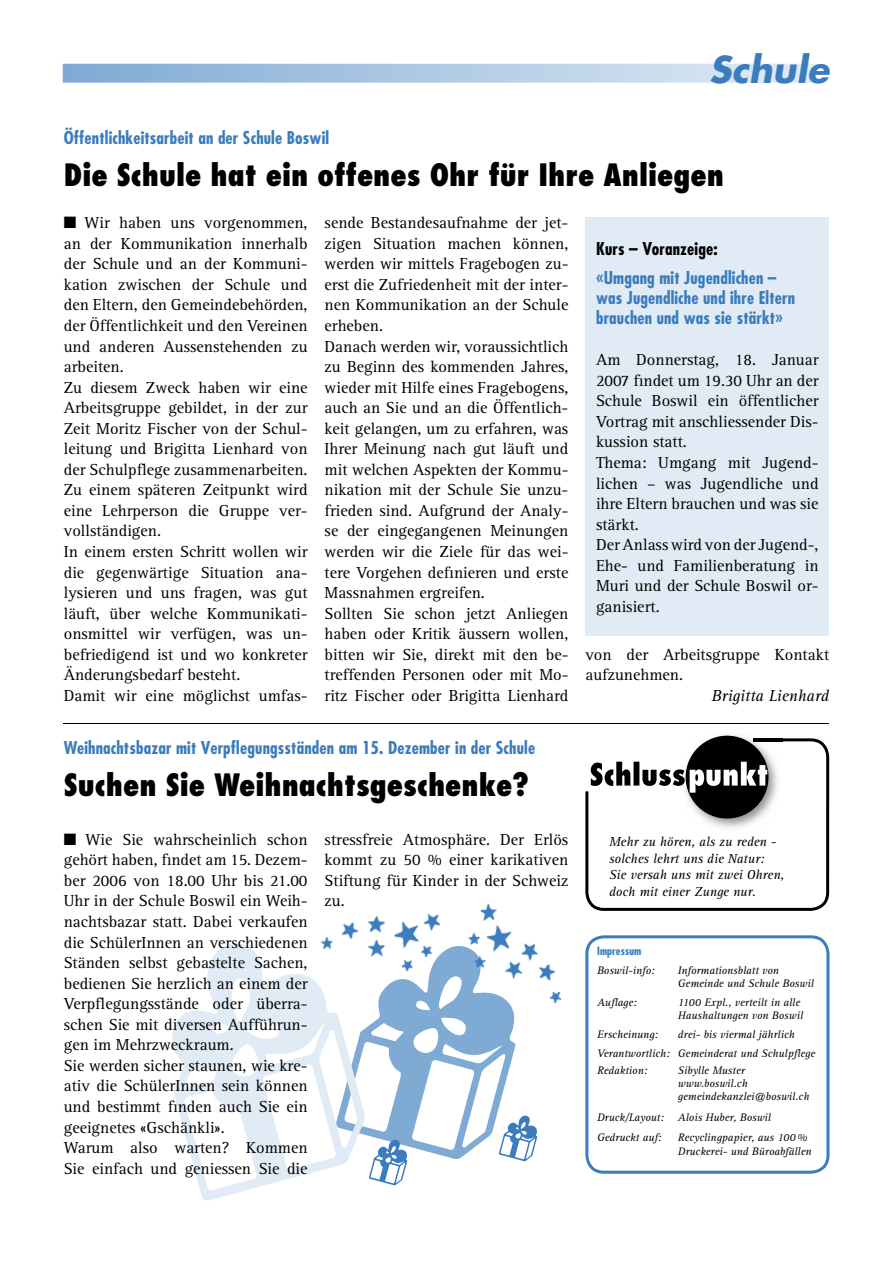
<style>
.page{position:relative;width:893px;height:1263px;background:#fff}
.page>*{position:absolute;margin:0;border:0;box-sizing:border-box;transform-origin:0 0}
.t1{font:italic 700 36px "Futura";color:#3a7cbd}
.t2{font:800 condensed 30px "Futura";color:#000}
.t3{font:700 condensed 17.25px/20.2px "Futura";letter-spacing:.01em;color:#3a7cbd}
.t4{font:700 condensed 17.25px "Futura";letter-spacing:.01em;color:#000}
.t5{font:16.5px/20.5px "Rotis Serif";color:#000}
.t6{font:italic 16.5px "Rotis Serif";color:#000}
.t7{font:italic 13.5px/16.5px "Rotis Serif";color:#000}
.t8{font:italic 11.25px/12.8px "Rotis Serif";color:#000}
.t9{font:700 condensed 11.25px "Futura";letter-spacing:.01em;color:#3a7cbd}
</style>
<div class="page">
<svg style="left:63px;top:64px;width:755px;height:19px;background:#b1cbe5"></svg>
<svg style="left:585px;top:935px;width:244px;height:239px"></svg>
<img style="left:713px;top:735px;width:33px;height:3px">
<svg style="left:585px;top:738px;width:244px;height:173px"></svg>
<div style="left:585px;top:217px;width:244px;height:419px;background:#e1ebf5"></div>
<svg style="left:172px;top:943px;width:164px;height:258px"></svg>
<img style="left:468px;top:904px;width:94px;height:99px">
<svg style="left:336px;top:943px;width:202px;height:242px"></svg>
<hr style="left:64px;top:723px;width:765px;height:1px;background:#000">
<img style="left:307px;top:913px;width:152px;height:103px">
<h1 class="t1" style="left:709px;top:45px;width:121px">Schule</h1>
<p class="t3" style="left:64px;top:128px;width:267px">Öffentlichkeitsarbeit an der Schule Boswil</p>
<h2 class="t2" style="left:64px;top:156px;width:662px">Die Schule hat ein offenes Ohr für Ihre Anliegen</h2>
<p class="t5" style="left:64px;top:213px;width:245px">■ Wir haben uns vorgenommen, an der Kommunikation innerhalb der Schule und an der Kommuni&shy;kation zwischen der Schule und den Eltern, den Gemeindebehörden, der Öffentlichkeit und den Vereinen und anderen Aussenstehenden zu arbeiten.<br>Zu diesem Zweck haben wir eine<br>Arbeitsgruppe gebildet, in der zur<br>Zeit Moritz Fischer von der Schul&shy;leitung und Brigitta Lienhard von der Schulpflege zusammenarbeiten.<br>Zu einem späteren Zeitpunkt wird eine Lehrperson die Gruppe ver&shy;vollständigen.<br>In einem ersten Schritt wollen wir die gegenwärtige Situation ana&shy;lysieren und uns fragen, was gut läuft, über welche Kommunikati&shy;onsmittel wir verfügen, was un&shy;befriedigend ist und wo konkreter<br>Änderungsbedarf besteht.<br>Damit wir eine möglichst umfas-</p>
<p class="t5" style="left:325px;top:213px;width:245px">sende Bestandesaufnahme der jet&shy;zigen Situation machen können, werden wir mittels Fragebogen zu&shy;erst die Zufriedenheit mit der inter&shy;nen Kommunikation an der Schule erheben.<br>Danach werden wir, voraussichtlich zu Beginn des kommenden Jahres, wieder mit Hilfe eines Fragebogens, auch an Sie und an die Öffentlich&shy;keit gelangen, um zu erfahren, was<br>Ihrer Meinung nach gut läuft und mit welchen Aspekten der Kommu&shy;nikation mit der Schule Sie unzu&shy;frieden sind. Aufgrund der Analy&shy;se der eingegangenen Meinungen werden wir die Ziele für das wei&shy;tere Vorgehen definieren und erste<br>Massnahmen ergreifen.<br>Sollten Sie schon jetzt Anliegen haben oder Kritik äussern wollen, bitten wir Sie, direkt mit den be&shy;treffenden Personen oder mit Mo&shy;ritz Fischer oder Brigitta Lienhard</p>
<p class="t4" style="left:596px;top:238px;width:123px">Kurs – Voranzeige:</p>
<p class="t3" style="left:596px;top:267px;width:201px">«Umgang mit Jugendlichen – was Jugendliche und ihre Eltern brauchen und was sie stärkt»</p>
<p class="t5" style="left:596px;top:350px;width:224px">Am Donnerstag, 18. Januar<br>2007 findet um 19.30 Uhr an der<br>Schule Boswil ein öffentlicher<br>Vortrag mit anschliessender Dis&shy;kussion statt.<br>Thema: Umgang mit Jugend&shy;lichen – was Jugendliche und ihre Eltern brauchen und was sie stärkt.<br>Der Anlass wird von der Jugend-,<br>Ehe- und Familienberatung in<br>Muri und der Schule Boswil or&shy;ganisiert.</p>
<p class="t5" style="left:585px;top:644px;width:245px">von der Arbeitsgruppe Kontakt aufzunehmen.</p>
<p class="t6" style="left:711px;top:686px;width:119px">Brigitta Lienhard</p>
<p class="t3" style="left:64px;top:738px;width:473px">Weihnachtsbazar mit Verpflegungsständen am 15. Dezember in der Schule</p>
<h2 class="t2" style="left:64px;top:766px;width:466px">Suchen Sie Weihnachtsgeschenke?</h2>
<p class="t5" style="left:64px;top:829px;width:245px">■ Wie Sie wahrscheinlich schon gehört haben, findet am 15. Dezem&shy;ber 2006 von 18.00 Uhr bis 21.00<br>Uhr in der Schule Boswil ein Weih&shy;nachtsbazar statt. Dabei verkaufen die SchülerInnen an verschiedenen<br>Ständen selbst gebastelte Sachen, bedienen Sie herzlich an einem der<br>Verpflegungsstände oder überra&shy;schen Sie mit diversen Aufführun&shy;gen im Mehrzweckraum.<br>Sie werden sicher staunen, wie kre&shy;ativ die SchülerInnen sein können und bestimmt finden auch Sie ein geeignetes «Gschänkli».<br>Warum also warten? Kommen<br>Sie einfach und geniessen Sie die</p>
<p class="t5" style="left:325px;top:829px;width:245px;text-align:justify">stressfreie Atmosphäre. Der Erlös kommt zu 50 % einer karikativen Stiftung für Kinder in der Schweiz zu.</p>
<p class="t7" style="left:609px;top:834px;width:177px">Mehr zu hören, als zu reden - solches lehrt uns die Natur:<br>Sie versah uns mit zwei Ohren, doch mit einer Zunge nur.</p>
<p class="t9" style="left:597px;top:944px;width:46px">Impressum</p>
<p class="t8" style="left:597px;top:965px;width:59px">Boswil-info:</p>
<p class="t8" style="left:678px;top:965px;width:137px">Informationsblatt von<br>Gemeinde und Schule Boswil</p>
<p class="t8" style="left:597px;top:997px;width:41px">Auflage:</p>
<p class="t8" style="left:678px;top:997px;width:127px">1100 Expl., verteilt in alle<br>Haushaltungen von Boswil</p>
<p class="t8" style="left:597px;top:1028px;width:63px">Erscheinung:</p>
<p class="t8" style="left:597px;top:1025px;width:220px;line-height:19.2px;text-indent:81px">drei- bis viermal jährlich<br>Verantwortlich: Gemeinderat und Schulpflege</p>
<p class="t8" style="left:597px;top:1065px;width:52px">Redaktion:</p>
<p class="t8" style="left:678px;top:1065px;width:133px">Sibylle Muster www.boswil.ch gemeindekanzlei@boswil.ch</p>
<p class="t8" style="left:597px;top:1108px;width:176px;line-height:20px">Druck/Layout: Alois Huber, Boswil<br>Gedruckt auf:</p>
<p class="t8" style="left:678px;top:1130px;width:135px;line-height:14.2px">Recyclingpapier, aus 100 %<br>Druckerei- und Büroabfällen</p>
</div>
